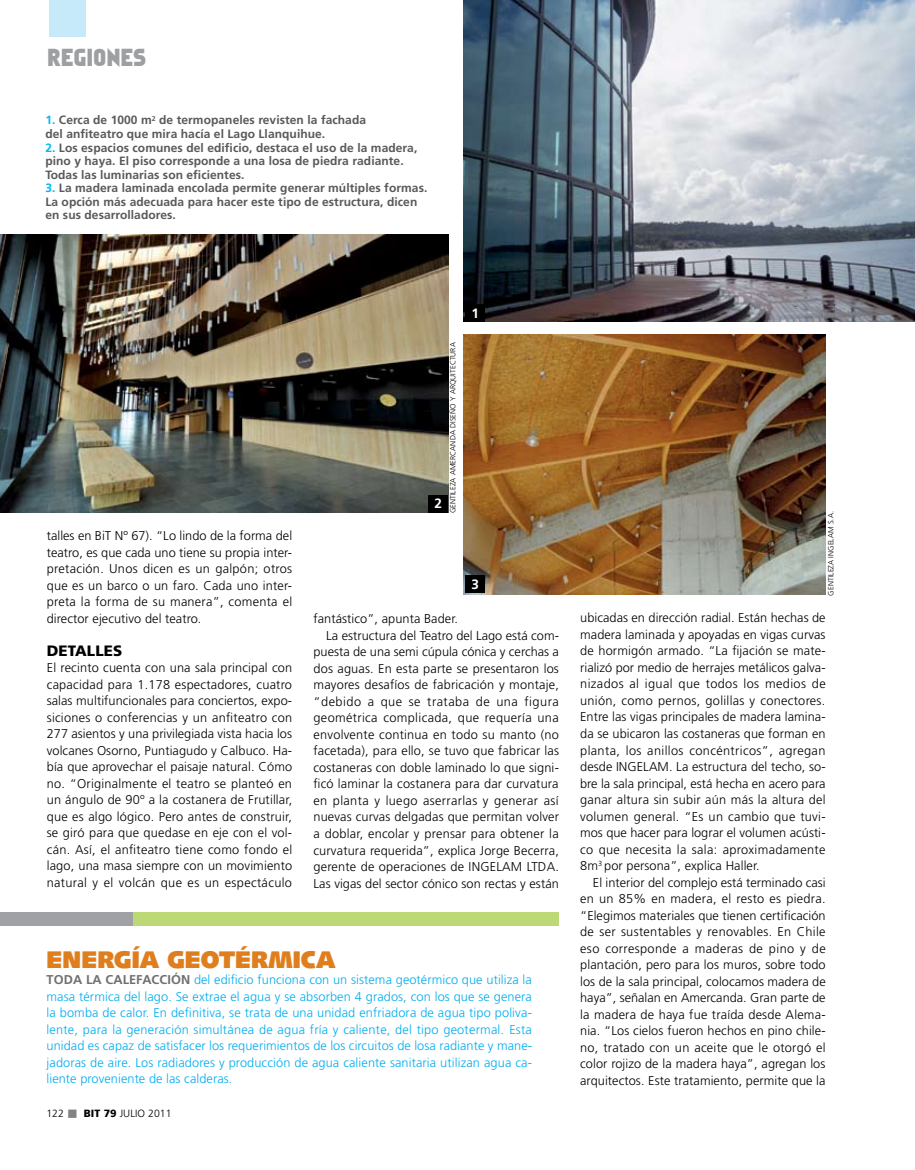
<style>
.page{position:relative;width:915px;height:1170px;background:#fff}
.page>*{position:absolute;margin:0;border:0;box-sizing:border-box;transform-origin:0 0}
.t1{font:900 24px "Syntax";color:#df7e1d}
.t2{font:22.5px "Faktos";letter-spacing:.02em;color:#9d9fa1}
.t3{font:900 15px "Frutiger";color:#000}
.t4{font:700 13.5px "Frutiger";color:#fff}
.t5{font:300 12.75px/16.5px "Frutiger";letter-spacing:.01em;color:#000;text-align:justify}
.t6{font:300 12.75px/16.5px "Frutiger";letter-spacing:.01em;color:#00adef;text-align:justify}
.t7{font:300 12.75px "Frutiger";letter-spacing:.03em;color:#000}
.t8{font:300 12.75px "Frutiger";letter-spacing:.04em;color:#000}
.t9{font:700 12px/13.5px "Frutiger";letter-spacing:.005em;color:#58595b}
.t10{font:300 10.5px "Frutiger";letter-spacing:.005em;color:#000}
.t11{font:300 7.5px "Frutiger";letter-spacing:.005em;color:#000}
.s1{color:#00b9f1}
.s2{font-weight:700;color:#6d6f71}
.s3{color:#808284}
.s4{font-weight:900}
</style>
<div class="page">
<div style="left:49px;top:0;width:37px;height:36px;background:#c7eafb"></div>
<div style="left:0;top:912px;width:558px;height:13px;background:#bcd976"></div>
<div style="left:0;top:912px;width:133px;height:13px;background:#9fa1a4"></div>
<img style="left:463px;top:0;width:451px;height:322px">
<img style="left:0;top:234px;width:448px;height:278px">
<img style="left:463px;top:335px;width:361px;height:259px">
<div style="left:428px;top:495px;width:20px;height:17px;background:#000"></div>
<div style="left:465px;top:304px;width:19px;height:18px;background:#000"></div>
<div style="left:465px;top:575px;width:19px;height:18px;background:#000"></div>
<h2 class="t2" style="left:47px;top:44px;width:100px">REGIONES</h2>
<p class="t9" style="left:45px;top:113px;width:322px"><span class="s1">1.</span> Cerca de 1000 m<sup>2</sup> de termopaneles revisten la fachada del anfiteatro que mira hacía el Lago Llanquihue.</p>
<p class="t9" style="left:45px;top:140px;width:373px"><span class="s1">2.</span> Los espacios comunes del edificio, destaca el uso de la madera, pino y haya. El piso corresponde a una losa de piedra radiante.<br>Todas las luminarias son eficientes.</p>
<p class="t9" style="left:45px;top:181px;width:383px"><span class="s1">3.</span> La madera laminada encolada permite generar múltiples formas.<br>La opción más adecuada para hacer este tipo de estructura, dicen en sus desarrolladores.</p>
<p class="t5" style="left:47px;top:527px;width:247px">talles en BiT Nº 67). “Lo lindo de la forma del teatro, es que cada uno tiene su propia inter&shy;pretación. U nos dicen es un galpón; otros que es un barco o un faro. Cada uno inter&shy;preta la forma de su manera”, comenta el director ejecutivo del teatro.</p>
<p class="t3" style="left:47px;top:641px;width:22px">DETA</p>
<p class="t3" style="left:87px;top:641px;width:37px">LLES</p>
<p class="t5" style="left:47px;top:659px;width:247px">El recinto cuenta con una sala principal con capacidad para 1.178 espectadores, cuatro salas multifuncionales para conciertos, expo&shy;siciones o conferencias y un anfiteatro con 277 asientos y una privilegiada vista hacia los volcanes Osorno, Puntiagudo y Calbuco. Ha&shy;bía que aprovechar el paisaje natural. Cómo no. “Originalmente el teatro se planteó en un ángulo de 90º a la costanera de Frutillar, que es algo lógico. Pero antes de construir, se giró para que quedase en eje con el vol&shy;cán. Así, el anfiteatro tiene como fondo el lago, una masa siempre con un movimiento natural y el volcán que es un espectáculo</p>
<p class="t11" style="left:448px;top:513px;width:171px;rotate:-90deg">g entileza amercanda diseño y arquitectura</p>
<p class="t4" style="left:434px;top:495px;width:9px">2</p>
<p class="t4" style="left:471px;top:305px;width:9px">1</p>
<p class="t4" style="left:471px;top:576px;width:9px">3</p>
<p class="t5" style="left:313px;top:610px;width:146px">fantástico”, apunta Bader.</p>
<p class="t5" style="left:326px;top:627px;width:234px">La estructura del Teatro del Lago está com-</p>
<p class="t5" style="left:313px;top:643px;width:247px">puesta de una semi cúpula cónica y cerchas a</p>
<p class="t5" style="left:313px;top:660px;width:247px">dos aguas. En esta parte se presentaron los</p>
<p class="t5" style="left:313px;top:676px;width:247px">mayores desafíos de fabricación y montaje,</p>
<p class="t8" style="left:313px;top:694px;width:247px">“debido a que se trataba de una figura</p>
<p class="t7" style="left:313px;top:710px;width:247px">geométrica complicada, que requería una</p>
<p class="t5" style="left:313px;top:726px;width:247px">envolvente continua en todo su manto (no</p>
<p class="t5" style="left:313px;top:742px;width:247px">facetada), para ello, se tuvo que fabricar las</p>
<p class="t5" style="left:313px;top:759px;width:247px">costaneras con doble laminado lo que signi-</p>
<p class="t5" style="left:313px;top:775px;width:246px">ficó laminar la costanera para dar curvatura</p>
<p class="t5" style="left:313px;top:792px;width:246px">en planta y luego aserrarlas y generar así</p>
<p class="t5" style="left:313px;top:808px;width:247px">nuevas curvas delgadas que permitan volver</p>
<p class="t5" style="left:313px;top:825px;width:247px">a doblar, encolar y prensar para obtener la</p>
<p class="t5" style="left:313px;top:841px;width:247px">curvatura requerida”, explica Jorge Becerra,</p>
<p class="t5" style="left:313px;top:858px;width:247px">gerente de operaciones de INGELAM LTDA.</p>
<p class="t5" style="left:313px;top:874px;width:247px">Las vigas del sector cónico son rectas y están</p>
<h1 class="t1" style="left:47px;top:944px;width:290px">ENERGÍA GEOTÉRMICA</h1>
<p class="t6" style="left:47px;top:971px;width:486px"><span class="s2">Toda la calefacción</span> del edificio funciona con un sistema geotérmico que utiliza la masa térmica del lago. Se extrae el agua y se absorben 4 grados, con los que se genera la bomba de calor. En definitiva, se trata de una unidad enfriadora de agua tipo poliva&shy;lente, para la generación simultánea de agua fría y caliente, del tipo geotermal. Esta unidad es capaz de satisfacer los requerimientos de los circuitos de losa radiante y mane&shy;jadoras de aire. Los radiadores y producción de agua caliente sanitaria utilizan agua ca&shy;liente proveniente de las calderas.</p>
<p class="t10" style="left:46px;top:1107px;width:127px">122 <span class="s3">■</span> <span class="s4">BIT 79</span> julio 2011</p>
<p class="t11" style="left:826px;top:595px;width:86px;rotate:-90deg">g entileza ing elam s.a.</p>
<p class="t5" style="left:580px;top:609px;width:247px">ubicadas en dirección radial. Están hechas de madera laminada y apoyadas en vigas curvas de hormigón armado. “La fijación se mate&shy;rializó por medio de herrajes metálicos galva&shy;nizados al igual que todos los medios de unión, como pernos, golillas y conectores.<br>Entre las vigas principales de madera lamina&shy;da se ubicaron las costaneras que forman en planta, los anillos concéntricos”, agregan desde IN GELAM. La estructura del techo, so&shy;bre la sala principal, está hecha en acero para ganar altura sin subir aún más la altura del volumen general. “Es un cambio que tuvi&shy;mos que hacer para lograr el volumen acústi&shy;co que necesita la sala: aproximadamente 8m<sup>3</sup> por persona”, explica Haller.</p>
<p class="t5" style="left:580px;top:873px;width:247px;text-indent:13px">El interior del complejo está terminado casi en un 85% en madera, el resto es piedra. “Elegimos materiales que tienen certificación de ser sustentables y renovables. En Chile eso corresponde a maderas de pino y de plantación, pero para los muros, sobre todo los de la sala principal, colocamos madera de haya”, señalan en Amercanda. Gran parte de la madera de haya fue traída desde Alema&shy;nia. “Los cielos fueron hechos en pino chile&shy;no, tratado con un aceite que le otorgó el color rojizo de la madera haya”, agregan los arquitectos. Este tratamiento, permite que la</p>
</div>
